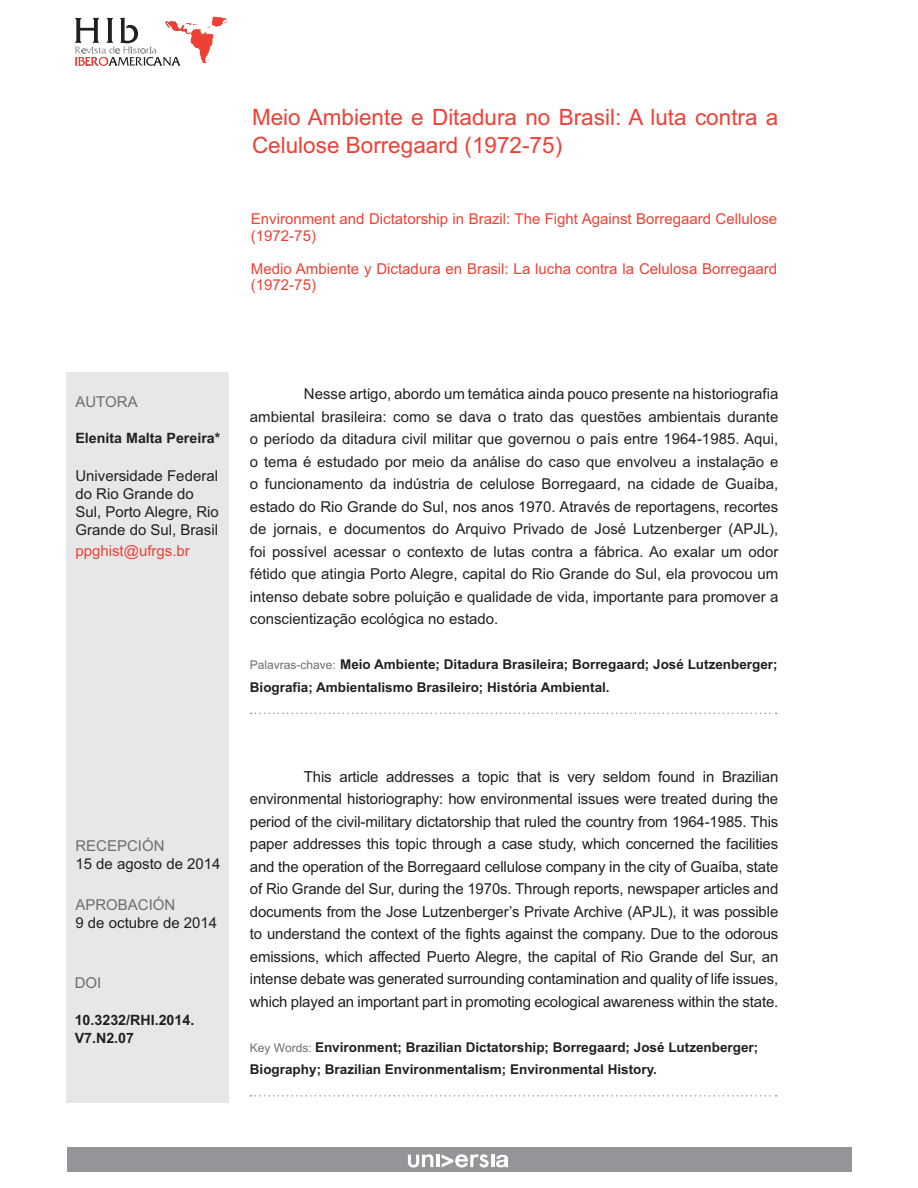
<style>
.page{position:relative;width:918px;height:1188px;background:#fff}
.page>*{position:absolute;margin:0;border:0;box-sizing:border-box;transform-origin:0 0}
.t1{font:22.5px/28.5px "Arial";color:#ef4035}
.t2{font:15.15px/22.5px "Arial";letter-spacing:-.01em;color:#231f20;text-align:justify}
.t3{font:15px/22.5px "Arial";color:#231f20}
.t4{font:15px/16.5px "Arial";color:#ef4035}
.t5{font:15px "Arial";color:#6d6e70}
.t6{font:700 14.25px/18px "Arial";color:#231f20}
.t7{font:700 13.5px/22.5px "Arial";color:#231f20}
.s1{font-weight:400;font-size:12px;color:#6d6e70}
</style>
<div class="page">
<div style="left:67px;top:1148px;width:784px;height:24px;background:#939598"></div>
<svg style="left:75px;top:17px;width:153px;height:49px"></svg>
<div style="left:67px;top:373px;width:162px;height:730px;background:#e6e7e8"></div>
<svg style="left:408px;top:1154px;width:100px;height:13px"></svg>
<svg style="left:251px;top:713px;width:526px;height:1px"></svg>
<svg style="left:251px;top:1095px;width:526px;height:2px"></svg>
<h1 class="t1" style="left:252px;top:105px;width:528px">Meio Ambiente e Ditadura no Brasil: A luta contra a<br>Celulose Borregaard (1972-75)</h1>
<p class="t4" style="left:251px;top:212px;width:528px">Environment and Dictatorship in Brazil: The Fight Against Borregaard Cellulose (1972-75)</p>
<p class="t4" style="left:251px;top:262px;width:528px">Medio Ambiente y Dictadura en Brasil: La lucha contra la Celulosa Borregaard (1972-75)</p>
<p class="t5" style="left:75px;top:396px;width:64px">AUTORA</p>
<p class="t6" style="left:75px;top:431px;width:146px">Elenita Malta Pereira*</p>
<p class="t3" style="left:75px;top:468px;width:145px;line-height:18px">Universidade Federal do Rio Grande do<br>Sul, Porto Alegre, Rio<br>Grande do Sul, Brasil</p>
<p class="t4" style="left:75px;top:544px;width:116px">ppghist@ufrgs.br</p>
<p class="t3" style="left:250px;top:384px;width:530px;text-align:justify;text-indent:54px">Nesse artigo, abordo um temática ainda pouco presente na historiografia ambiental brasileira: como se dava o trato das questões ambientais durante o período da ditadura civil militar que governou o país entre 1964-1985. Aqui, o tema é estudado por meio da análise do caso que envolveu a instalação e o funcionamento da indústria de celulose Borregaard, na cidade de Guaíba, estado do Rio Grande do Sul, nos anos 1970. Através de reportagens, recortes de jornais, e documentos do Arquivo Privado de José Lutzenberger (APJL), foi possível acessar o contexto de lutas contra a fábrica. Ao exalar um odor fétido que atingia Porto Alegre, capital do Rio Grande do Sul, ela provocou um intenso debate sobre poluição e qualidade de vida, importante para promover a conscientização ecológica no estado.</p>
<p class="t7" style="left:250px;top:654px;width:529px"><span class="s1">Palavras-chave:</span> Meio Ambiente; Ditadura Brasileira; Borregaard; José Lutzenberger;<br>Biografia; Ambientalismo Brasileiro; História Ambiental.</p>
<p class="t5" style="left:75px;top:840px;width:91px">RECEPCIÓN</p>
<p class="t3" style="left:75px;top:854px;width:147px">15 de agosto de 2014</p>
<p class="t5" style="left:75px;top:899px;width:102px">APROBACIÓN</p>
<p class="t3" style="left:75px;top:913px;width:143px">9 de octubre de 2014</p>
<p class="t5" style="left:75px;top:977px;width:28px">DOI</p>
<p class="t6" style="left:75px;top:1013px;width:121px">10.3232/RHI.2014.<br>V7.N2.07</p>
<p class="t2" style="left:250px;top:767px;width:530px;text-indent:54px">This article addresses a topic that is very seldom found in Brazilian environmental historiography: how environmental issues were treated during the period of the civil-military dictatorship that ruled the country from 1964-1985. This paper addresses this topic through a case study, which concerned the facilities and the operation of the Borregaard cellulose company in the city of Guaíba, state of Rio Grande del Sur, during the 1970s. Through reports, newspaper articles and documents from the Jose Lutzenberger’s Private Archive (APJL), it was possible to understand the context of the fights against the company. Due to the odorous emissions, which affected Puerto Alegre, the capital of Rio Grande del Sur, an intense debate was generated surrounding contamination and quality of life issues, which played an important part in promoting ecological awareness within the state.</p>
<p class="t7" style="left:250px;top:1037px;width:510px"><span class="s1">Key Words:</span> Environment; Brazilian Dictatorship; Borregaard; José Lutzenberger;<br>Biography; Brazilian Environmentalism; Environmental History.</p>
</div>
